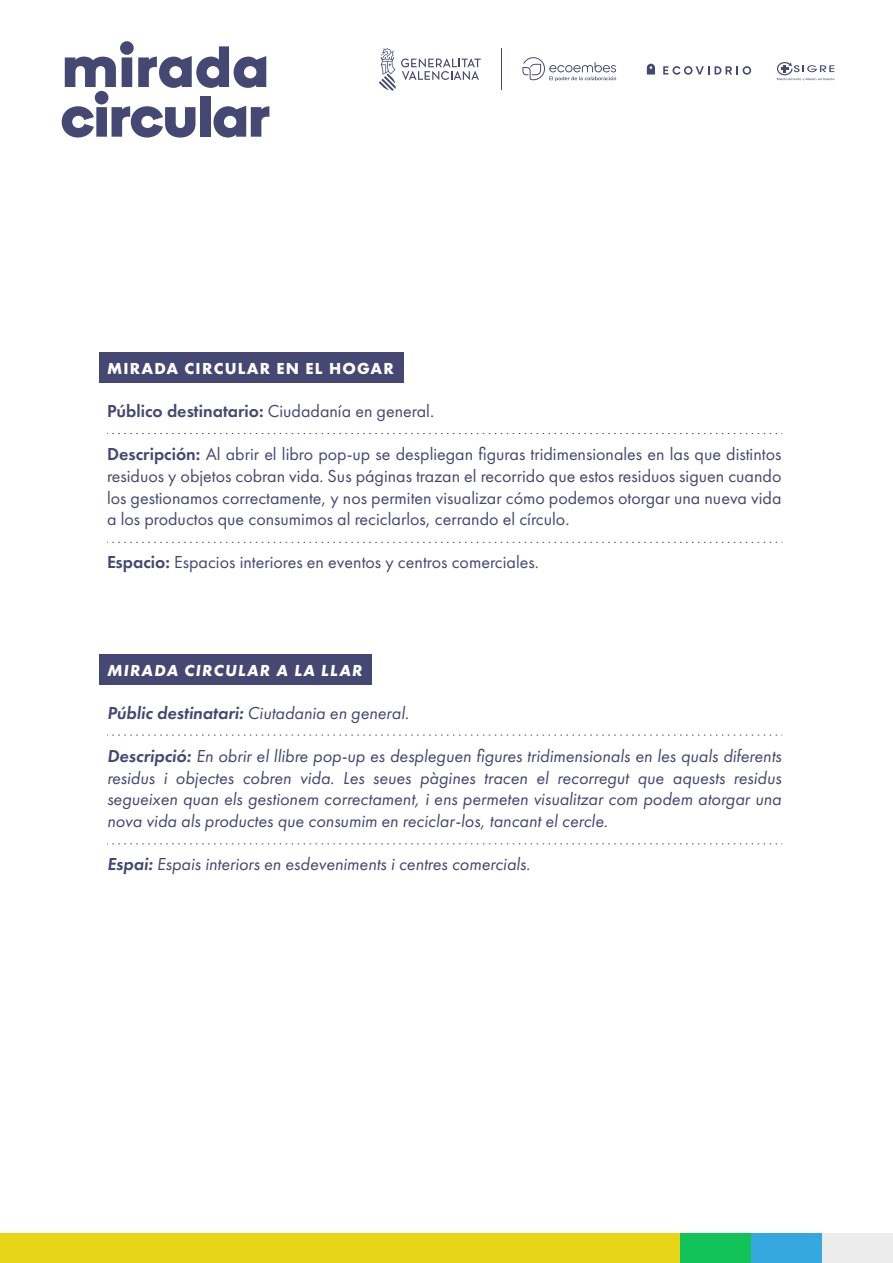
<style>
.page{position:relative;width:893px;height:1263px;background:#fff}
.page>*{position:absolute;margin:0;border:0;box-sizing:border-box;transform-origin:0 0}
.t1{font:italic 18px/21.6px "Futura New";color:#454872;text-align:justify}
.t2{font:18px/21.6px "Futura New";color:#454872;text-align:justify}
.t3{font:18px "Futura New Demi";color:#454872}
.t4{font:700 16.5px "Futura New";letter-spacing:.075em;color:#fff}
.t5{font:italic 700 16.5px "Futura New";letter-spacing:.075em;color:#fff}
.s1{font-family:"Futura New"}
.s2{font-family:"Futura New Demi"}
</style>
<div class="page">
<div style="left:100px;top:352px;width:304px;height:30px;background:#454872"></div>
<svg style="left:379px;top:48px;width:102px;height:42px"></svg>
<svg style="left:777px;top:62px;width:57px;height:19px"></svg>
<svg style="left:522px;top:57px;width:94px;height:24px"></svg>
<svg style="left:647px;top:64px;width:8px;height:11px"></svg>
<svg style="left:663px;top:66px;width:46px;height:9px"></svg>
<svg style="left:715px;top:66px;width:36px;height:9px"></svg>
<hr style="left:501px;top:48px;width:1px;height:42px;background:#454872">
<svg style="left:107px;top:433px;width:675px;height:1px"></svg>
<svg style="left:107px;top:542px;width:675px;height:1px"></svg>
<div style="left:100px;top:654px;width:272px;height:30px;background:#454872"></div>
<svg style="left:107px;top:735px;width:675px;height:1px"></svg>
<svg style="left:107px;top:843px;width:675px;height:1px"></svg>
<svg style="left:62px;top:41px;width:207px;height:97px"></svg>
<div style="left:0;top:1234px;width:680px;height:29px;background:#e8d517"></div>
<div style="left:680px;top:1234px;width:71px;height:29px;background:#11c259"></div>
<div style="left:751px;top:1234px;width:71px;height:29px;background:#36a8e0"></div>
<div style="left:822px;top:1234px;width:71px;height:29px;background:#ececec"></div>
<p class="t4" style="left:107px;top:358px;width:288px">MIRADA CIRCULAR EN EL HOGAR</p>
<p class="t3" style="left:107px;top:400px;width:329px">Público destinatario: <span class="s1">Ciudadanía en general.</span></p>
<p class="t2" style="left:107px;top:443px;width:676px"><span class="s2">Descripción:</span> Al abrir el libro pop-up se despliegan figuras tridimensionales en las que distintos residuos y objetos cobran vida. Sus páginas trazan el recorrido que estos residuos siguen cuando los gestionamos correctamente, y nos permiten visualizar cómo podemos otorgar una nueva vida a los productos que consumimos al reciclarlos, cerrando el círculo.</p>
<p class="t2" style="left:107px;top:551px;width:433px"><span class="s2">Espacio:</span> Espacios interiores en eventos y centros comerciales.</p>
<p class="t5" style="left:107px;top:660px;width:257px">MIRADA CIRCULAR A LA LLAR</p>
<p class="t1" style="left:107px;top:702px;width:303px"><span class="s2">Públic destinatari:</span> Ciutadania en general.</p>
<p class="t1" style="left:107px;top:745px;width:676px"><span class="s2">Descripció:</span> En obrir el llibre pop-up es despleguen figures tridimensionals en les quals diferents residus i objectes cobren vida. Les seues pàgines tracen el recorregut que aquests residus segueixen quan els gestionem correctament, i ens permeten visualitzar com podem atorgar una nova vida als productes que consumim en reciclar-los, tancant el cercle.</p>
<p class="t1" style="left:107px;top:853px;width:425px"><span class="s2">Espai:</span> Espais interiors en esdeveniments i centres comercials.</p>
</div>
